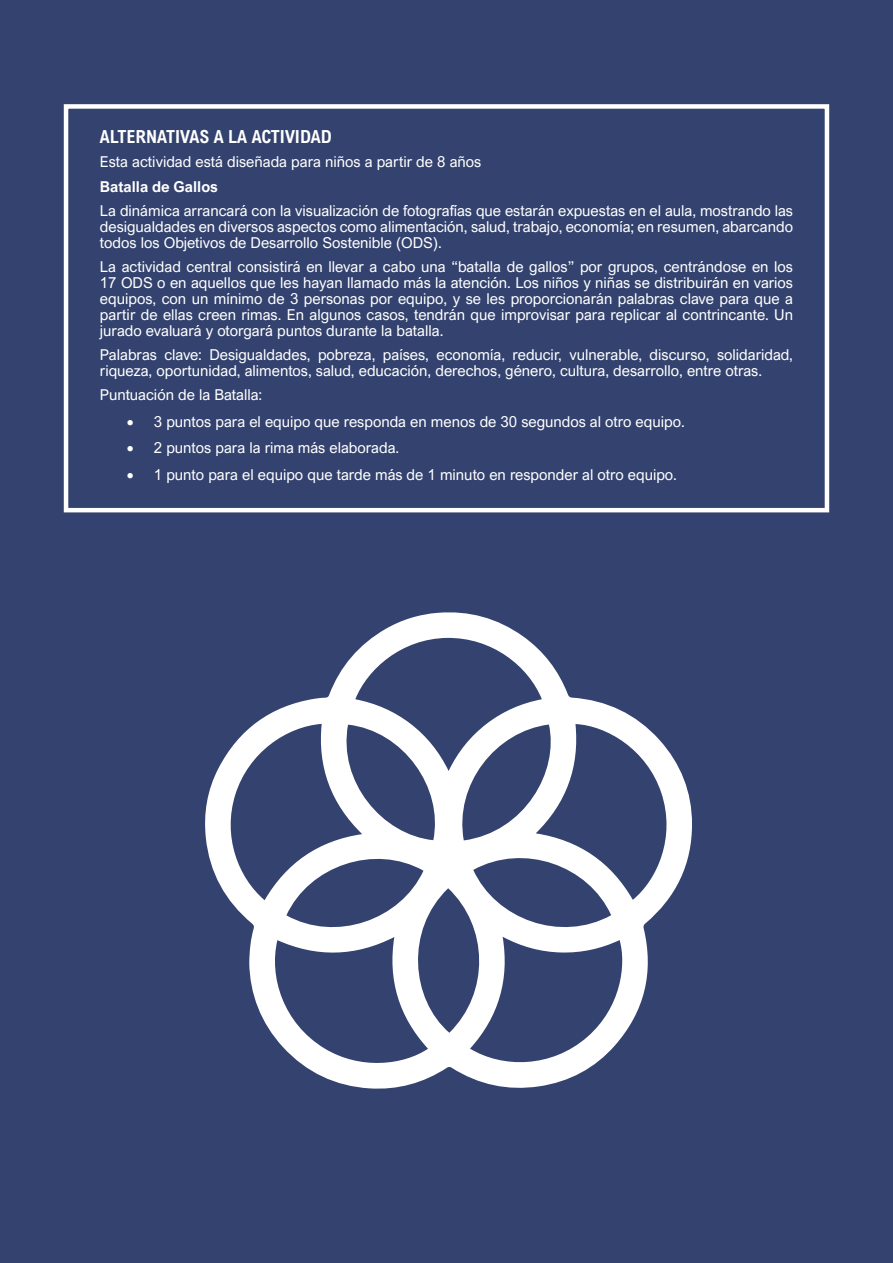
<style>
.page{position:relative;width:893px;height:1263px;background:#33426e}
.page>*{position:absolute;margin:0;border:0;box-sizing:border-box;transform-origin:0 0}
.t1{font:700 18px "Arial Nova Cond";color:#fff}
.t2{font:15px/15.9px "Arial Nova";color:#fff;text-align:justify}
.t3{font:700 15px "Arial Nova";color:#fff}
</style>
<div class="page">
<div style="left:64px;top:104px;width:765px;height:408px;border:4px solid #fff"></div>
<svg style="left:205px;top:612px;width:487px;height:477px"></svg>
<p class="t1" style="left:100px;top:125px;width:233px">ALTERNATIVAS A LA ACTIVIDAD</p>
<p class="t2" style="left:100px;top:154px;width:383px">Esta actividad está diseñada para niños a partir de 8 años</p>
<p class="t3" style="left:100px;top:177px;width:120px">Batalla de Gallos</p>
<p class="t2" style="left:100px;top:203px;width:695px">La dinámica arrancará con la visualización de fotografías que estarán expuestas en el aula, mostrando las desigualdades en diversos aspectos como alimentación, salud, trabajo, economía; en resumen, abarcando todos los Objetivos de Desarrollo Sostenible (ODS).</p>
<p class="t2" style="left:100px;top:259px;width:695px">La actividad central consistirá en llevar a cabo una “batalla de gallos” por grupos, centrándose en los 17 ODS o en aquellos que les hayan llamado más la atención. Los niños y niñas se distribuirán en varios equipos, con un mínimo de 3 personas por equipo, y se les proporcionarán palabras clave para que a partir de ellas creen rimas. En algunos casos, tendrán que improvisar para replicar al contrincante. Un jurado evaluará y otorgará puntos durante la batalla.</p>
<p class="t2" style="left:100px;top:347px;width:695px">Palabras clave: Desigualdades, pobreza, países, economía, reducir, vulnerable, discurso, solidaridad, riqueza, oportunidad, alimentos, salud, educación, derechos, género, cultura, desarrollo, entre otras.</p>
<p class="t2" style="left:100px;top:387px;width:164px">Puntuación de la Batalla:</p>
<p class="t2" style="left:127px;top:413px;width:559px">• 3 puntos para el equipo que responda en menos de 30 segundos al otro equipo.</p>
<p class="t2" style="left:127px;top:440px;width:274px">• 2 puntos para la rima más elaborada.</p>
<p class="t2" style="left:127px;top:466px;width:552px">• 1 punto para el equipo que tarde más de 1 minuto en responder al otro equipo.</p>
</div>
